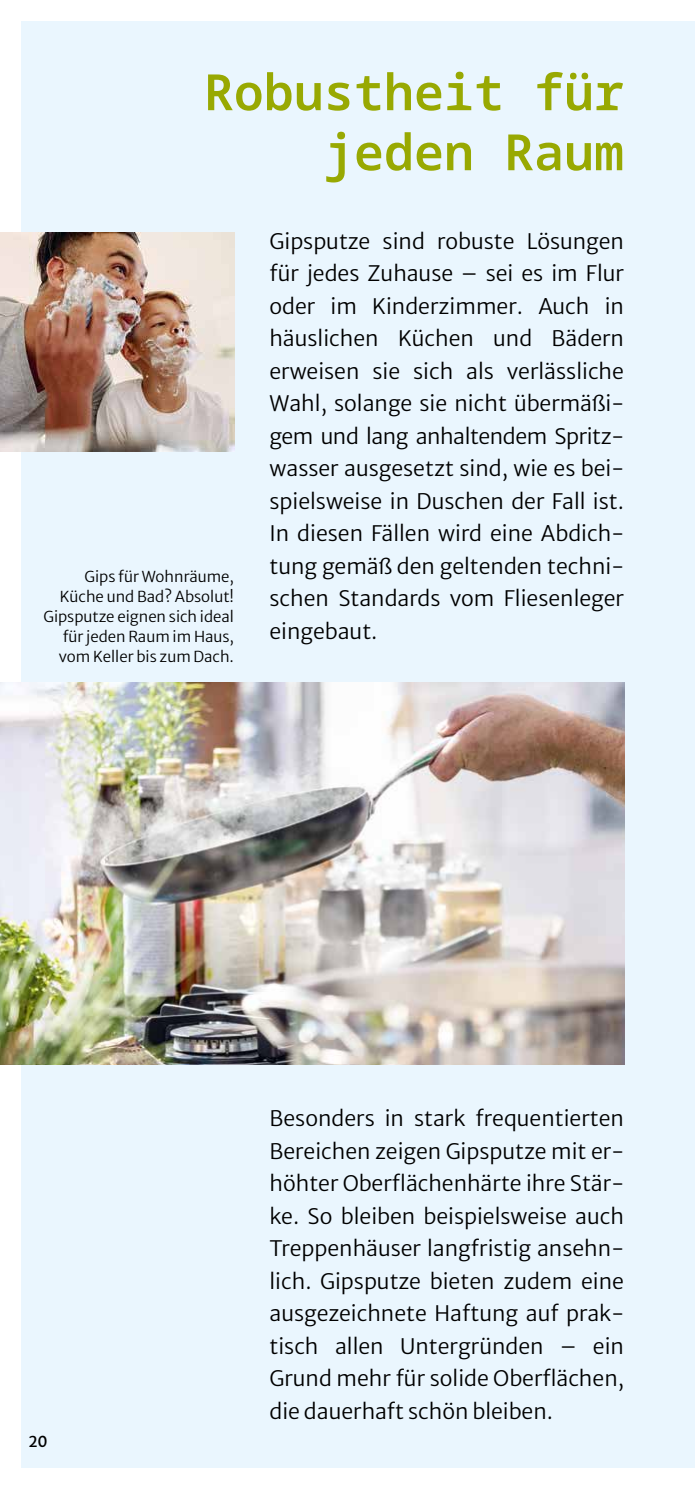
<style>
.page{position:relative;width:695px;height:1489px;background:#fff}
.page>*{position:absolute;margin:0;border:0;box-sizing:border-box;transform-origin:0 0}
.t1{font:50px/60px "Noto Sans Mono";color:#98a902;text-align:right}
.t2{font:21.25px/32.5px "Merriweather Sans";color:#000;text-align:justify}
.t3{font:15px/20px "Merriweather Sans";color:#000;text-align:right}
</style>
<div class="page">
<div style="left:21px;top:21px;width:673px;height:1446px;background:#eaf6fe"></div>
<img style="left:0;top:232px;width:234px;height:220px">
<img style="left:0;top:682px;width:624px;height:382px">
<h1 class="t1" style="left:204px;top:59px;width:421px">Robustheit für jeden Raum</h1>
<p class="t3" style="left:43px;top:565px;width:192px">Gips für Wohnräume,<br>Küche und Bad? Absolut!<br>Gipsputze eignen sich ideal für jeden Raum im Haus, vom Keller bis zum Dach.</p>
<p class="t2" style="left:269px;top:222px;width:356px">Gipsputze sind robuste Lösungen für jedes Zuhause – sei es im Flur oder im Kinderzimmer. Auch in häuslichen Küchen und Bädern erweisen sie sich als verlässliche Wahl, solange sie nicht übermäßi&shy;gem und lang anhaltendem Spritz&shy;wasser ausgesetzt sind, wie es bei&shy;spielsweise in Duschen der Fall ist.<br>In diesen Fällen wird eine Abdich&shy;tung gemäß den geltenden techni&shy;schen Standards vom Fliesenleger eingebaut.</p>
<p class="t3" style="left:28px;top:1429px;width:21px">20</p>
<p class="t2" style="left:269px;top:1099px;width:356px">Besonders in stark frequentierten Bereichen zeigen Gipsputze mit er&shy;höhter Oberflächenhärte ihre Stär&shy;ke. So bleiben beispielsweise auch Treppenhäuser langfristig ansehn&shy;lich. Gipsputze bieten zudem eine ausgezeichnete Haftung auf prak&shy;tisch allen Untergründen – ein Grund mehr für solide Oberflächen, die dauerhaft schön bleiben.</p>
</div>
